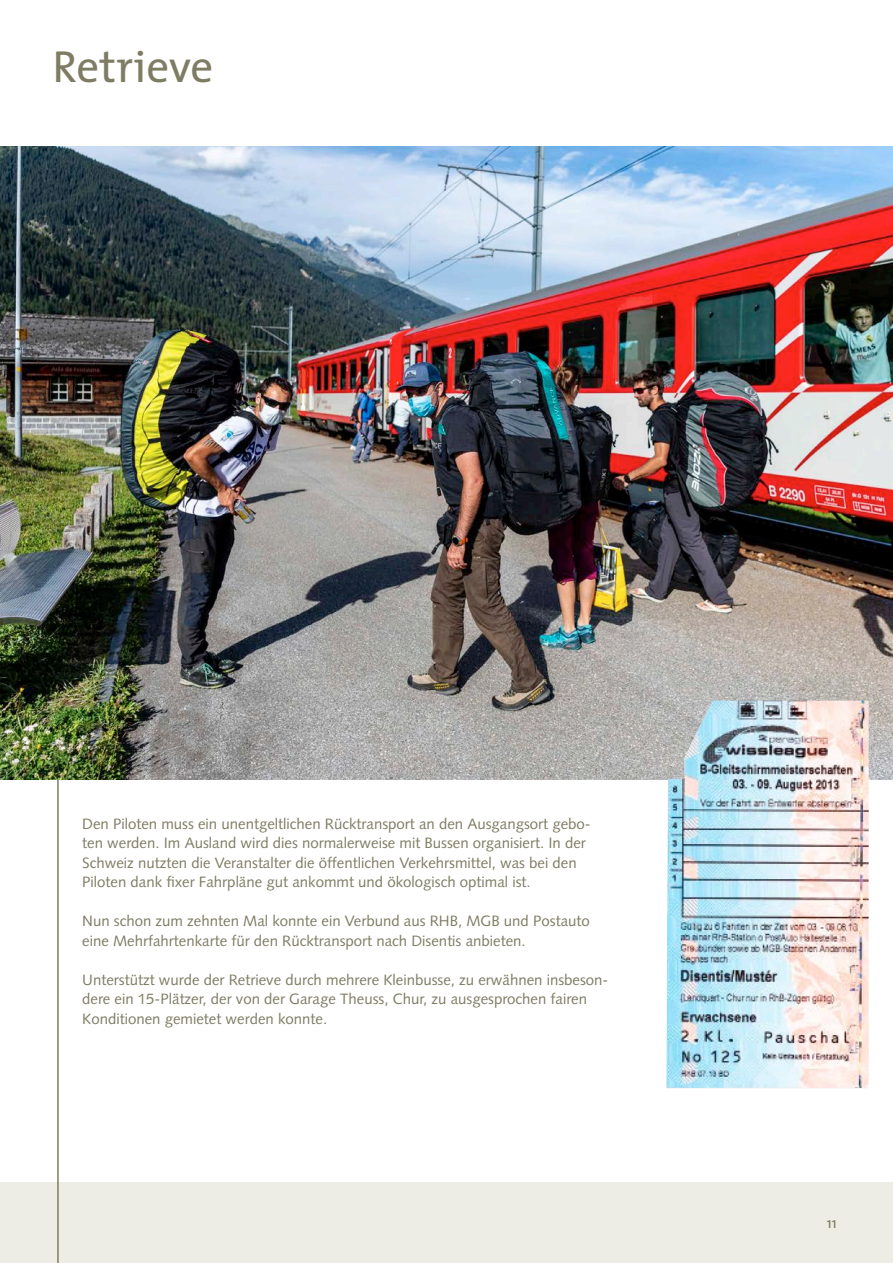
<style>
.page{position:relative;width:893px;height:1263px;background:#fff}
.page>*{position:absolute;margin:0;border:0;box-sizing:border-box;transform-origin:0 0}
.Events_Überschrift{font:45px "The Mix";color:#7e7c63}
.Lauftext_D{font:15px/19.5px "Syntax";color:#7e7c63}
.t1{font:15px "The Mix";color:#7e7c63}
</style>
<div class="page">
<div style="left:0;top:1182px;width:893px;height:81px;background:#edece5"></div>
<hr style="left:57px;top:147px;width:2px;height:1116px;background:#7e7c63">
<img style="left:0;top:147px;width:893px;height:632px">
<img style="left:666px;top:701px;width:203px;height:387px">
<p class="Events_Überschrift" style="left:53px;top:29px;width:162px">Retrieve</p>
<p class="Lauftext_D" style="left:82px;top:814px;width:510px">Den Piloten muss ein unentgeltlichen Rücktransport an den Ausgangsort gebo&shy;ten werden. Im Ausland wird dies normalerweise mit Bussen organisiert. In der Schweiz nutzten die Veranstalter die öffentlichen Verkehrsmittel, was bei den Piloten dank fixer Fahrpläne gut ankommt und ökologisch optimal ist.</p>
<p class="Lauftext_D" style="left:82px;top:911px;width:509px">Nun schon zum zehnten Mal konnte ein Verbund aus RHB, MGB und Postauto eine Mehrfahrtenkarte für den Rücktransport nach Disentis anbieten.</p>
<p class="Lauftext_D" style="left:82px;top:970px;width:528px">Unterstützt wurde der Retrieve durch mehrere Kleinbusse, zu erwähnen insbeson&shy;dere ein 15-Plätzer, der von der Garage Theuss, Chur, zu ausgesprochen fairen<br>Konditionen gemietet werden konnte.</p>
<p class="t1" style="left:827px;top:1210px;width:12px">11</p>
</div>
